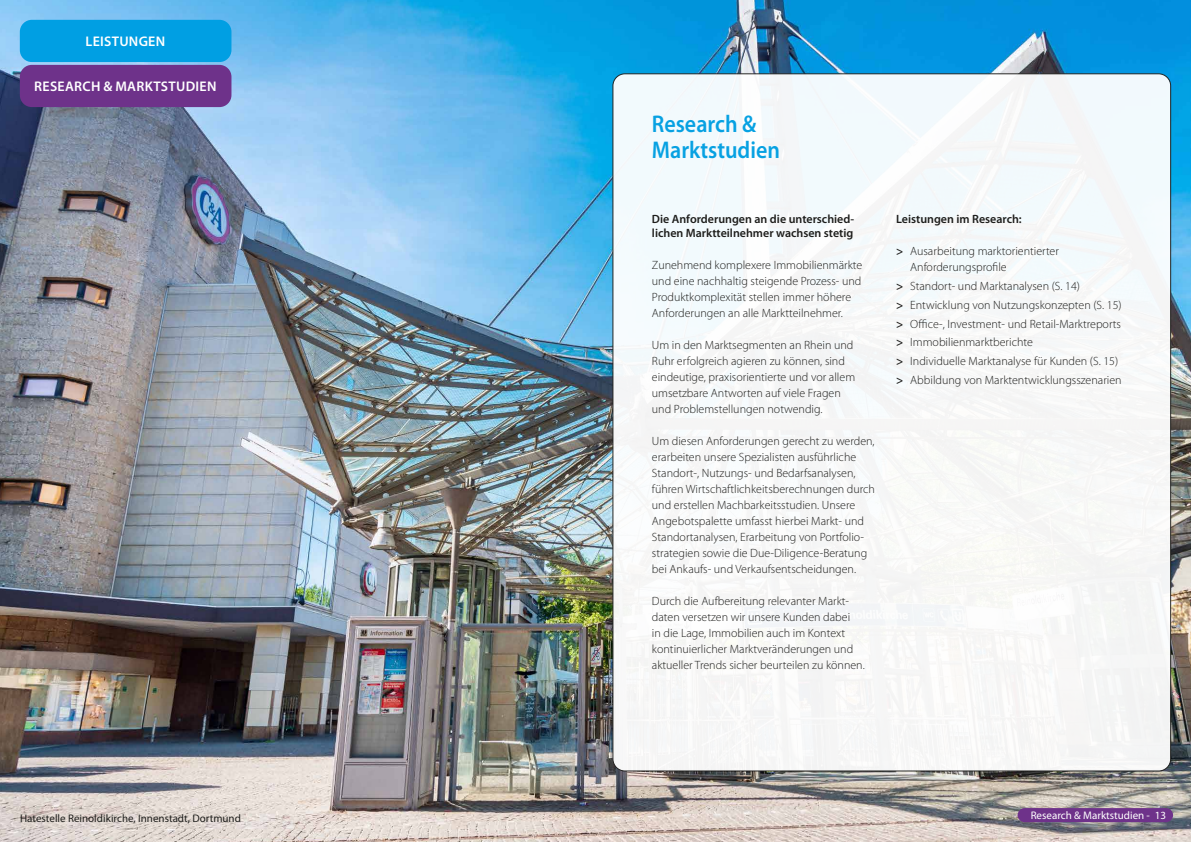
<style>
.page{position:relative;width:1191px;height:842px;background:#fff}
.page>*{position:absolute;margin:0;border:0;box-sizing:border-box;transform-origin:0 0}
.t1{font:600 24.2px/26.4px "Myriad Pro";color:#07a1e2;scale:.91 1}
.t2{font:600 14px "Myriad Pro";letter-spacing:.02em;color:#fff}
.t3{font:300 12px/16px "Myriad Pro";color:#1d1d1b}
.t4{font:600 12px/14.4px "Myriad Pro";color:#1d1d1b}
.t5{font:11px "Myriad Pro";color:#1d1d1b}
.t6{font:11px "Myriad Pro";color:#fff}
.s1{font-weight:600}
</style>
<div class="page">
<img style="left:0;top:0;width:1191px;height:842px">
<div style="left:613px;top:74px;width:557px;height:697px;background:#f6f9f8;border-radius:12px"></div>
<div style="left:1017px;top:808px;width:156px;height:14px;background:#6e328a;border-radius:7px"></div>
<div style="left:20px;top:65px;width:211px;height:42px;background:#6e328a;border-radius:12px"></div>
<div style="left:20px;top:20px;width:211px;height:42px;background:#009fe3;border-radius:12px"></div>
<p class="t2" style="left:85px;top:34px;width:81px">LEISTUNGEN</p>
<p class="t2" style="left:34px;top:79px;width:184px">RESEARCH &amp; MARKTSTUDIEN</p>
<p class="t5" style="left:20px;top:812px;width:222px">Hatestelle Reinoldikirche, Innenstadt, Dortmund</p>
<h1 class="t1" style="left:652px;top:111px;width:142px">Research &amp;<br>Marktstudien</h1>
<p class="t4" style="left:652px;top:212px;width:204px">Die Anforderungen an die unterschied&shy;lichen Marktteilnehmer wachsen stetig</p>
<p class="t3" style="left:652px;top:258px;width:212px">Zunehmend komplexere Immobilienmärkte und eine nachhaltig steigende Prozess- und Produktkomplexität stellen immer höhere Anforderungen an alle Marktteilnehmer.</p>
<p class="t3" style="left:652px;top:338px;width:205px">Um in den Marktsegmenten an Rhein und Ruhr erfolgreich agieren zu können, sind eindeutige, praxisorientierte und vor allem umsetzbare Antworten auf viele Fragen und Problemstellungen notwendig.</p>
<p class="t3" style="left:652px;top:434px;width:225px">Um diesen Anforderungen gerecht zu werden, erarbeiten unsere Spezialisten ausführliche Standort-, Nutzungs- und Bedarfsanalysen, führen Wirtschaftlichkeitsberechnungen durch und erstellen Machbarkeitsstudien. Unsere Angebotspalette umfasst hierbei Markt- und Standortanalysen, Erarbeitung von Portfolio&shy;strategien sowie die Due-Diligence-Beratung bei Ankaufs- und Verkaufsentscheidungen.</p>
<p class="t3" style="left:652px;top:594px;width:214px">Durch die Aufbereitung relevanter Markt&shy;daten versetzen wir unsere Kunden dabei<br>in die Lage, Immobilien auch im Kontext kontinuierlicher Marktveränderungen und aktueller Trends sicher beurteilen zu können.</p>
<p class="t4" style="left:896px;top:212px;width:127px">Leistungen im Research:</p>
<p class="t3" style="left:910px;top:243px;width:150px;text-indent:-14px"><span class="s1">&gt;</span> Ausarbeitung marktorientierter<br>Anforderungsprofile</p>
<p class="t3" style="left:896px;top:277px;width:227px;line-height:18.8px"><span class="s1">&gt;</span> Standort- und Marktanalysen (S. 14)<br><span class="s1">&gt;</span> Entwicklung von Nutzungskonzepten (S. 15) <span class="s1">&gt;</span> Office-, Investment- und Retail-Marktreports <span class="s1">&gt;</span> Immobilienmarktberichte<br><span class="s1">&gt;</span> Individuelle Marktanalyse für Kunden (S. 15) <span class="s1">&gt;</span> Abbildung von Marktentwicklungsszenarien</p>
<p class="t6" style="left:1030px;top:809px;width:137px">Research &amp; Marktstudien - 13</p>
</div>
